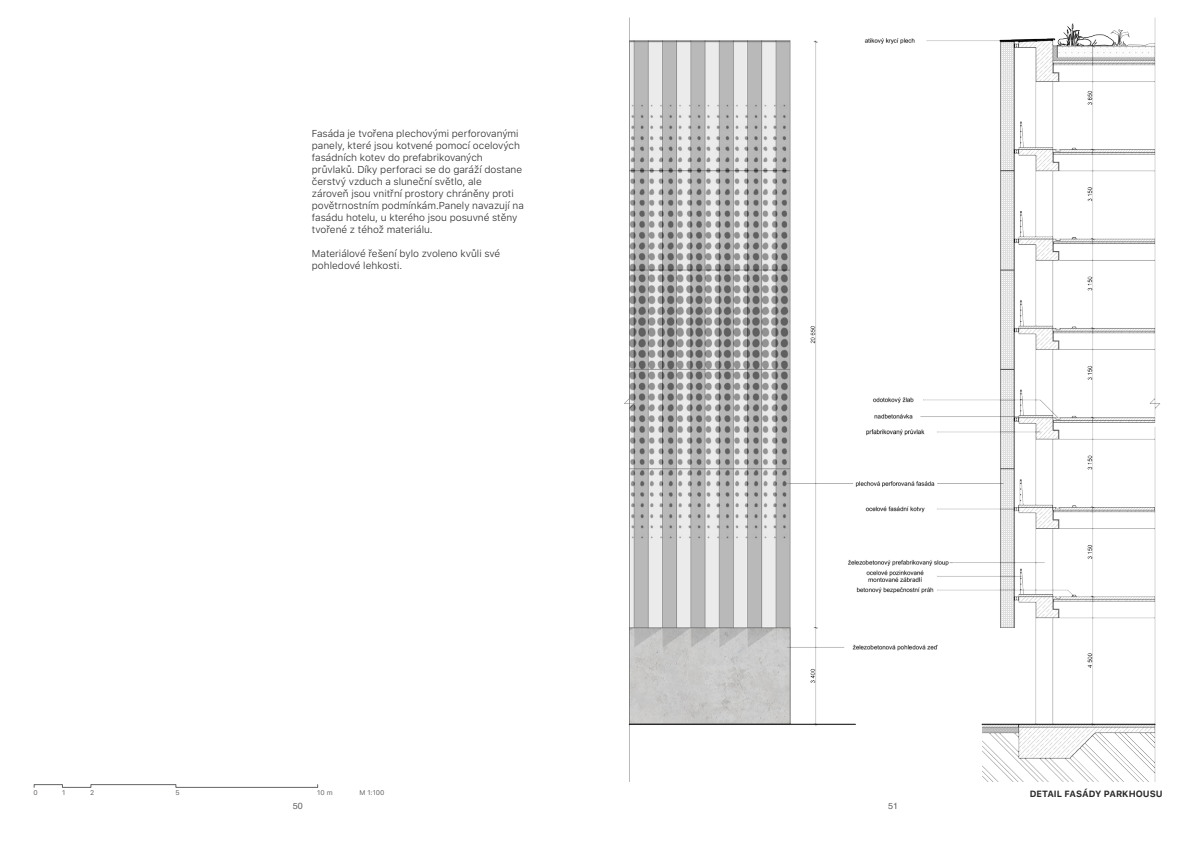
<style>
.page{position:relative;width:1191px;height:842px;background:#fff}
.page>*{position:absolute;margin:0;border:0;box-sizing:border-box;transform-origin:0 0}
.No_Hyphenation{font:300 10px/12px "SFUI Text";color:#2b292a}
.No_Hyphenation-2{font:700 9px "SFUI Text";color:#2b292a}
.t1{font:9px "Helvetica";color:#636366}
.t2{font:6.8px "SFUI Text";color:#636466}
</style>
<div class="page">
<img style="left:624px;top:17px;width:537px;height:764px">
<svg style="left:34px;top:784px;width:284px;height:4px"></svg>
<p class="No_Hyphenation" style="left:312px;top:127px;width:213px">Fasáda je tvořena plechovými perforovanými panely, které jsou kotvené pomocí ocelových fasádních kotev do prefabrikovaných průvlaků. Díky perforaci se do garáží dostane čerstvý vzduch a sluneční světlo, ale<br>zároveň jsou vnitřní prostory chráněny proti povětrnostním podmínkám.Panely navazují na fasádu hotelu, u kterého jsou posuvné stěny tvořené z téhož materiálu.</p>
<p class="No_Hyphenation" style="left:312px;top:247px;width:190px">Materiálové řešení bylo zvoleno kvůli své pohledové lehkosti.</p>
<p class="t2" style="left:34px;top:788px;width:6px">0</p>
<p class="t2" style="left:62px;top:788px;width:5px">1</p>
<p class="t2" style="left:90px;top:788px;width:6px">2</p>
<p class="t2" style="left:175px;top:788px;width:6px">5</p>
<p class="t2" style="left:317px;top:788px;width:17px">10 m</p>
<p class="t2" style="left:359px;top:788px;width:26px">M 1:100</p>
<p class="No_Hyphenation-2" style="left:1029px;top:787px;width:134px">DETAIL FASÁDY PARKHOUSU</p>
<p class="t1" style="left:293px;top:799px;width:12px">50</p>
<p class="t1" style="left:888px;top:799px;width:12px">51</p>
</div>
